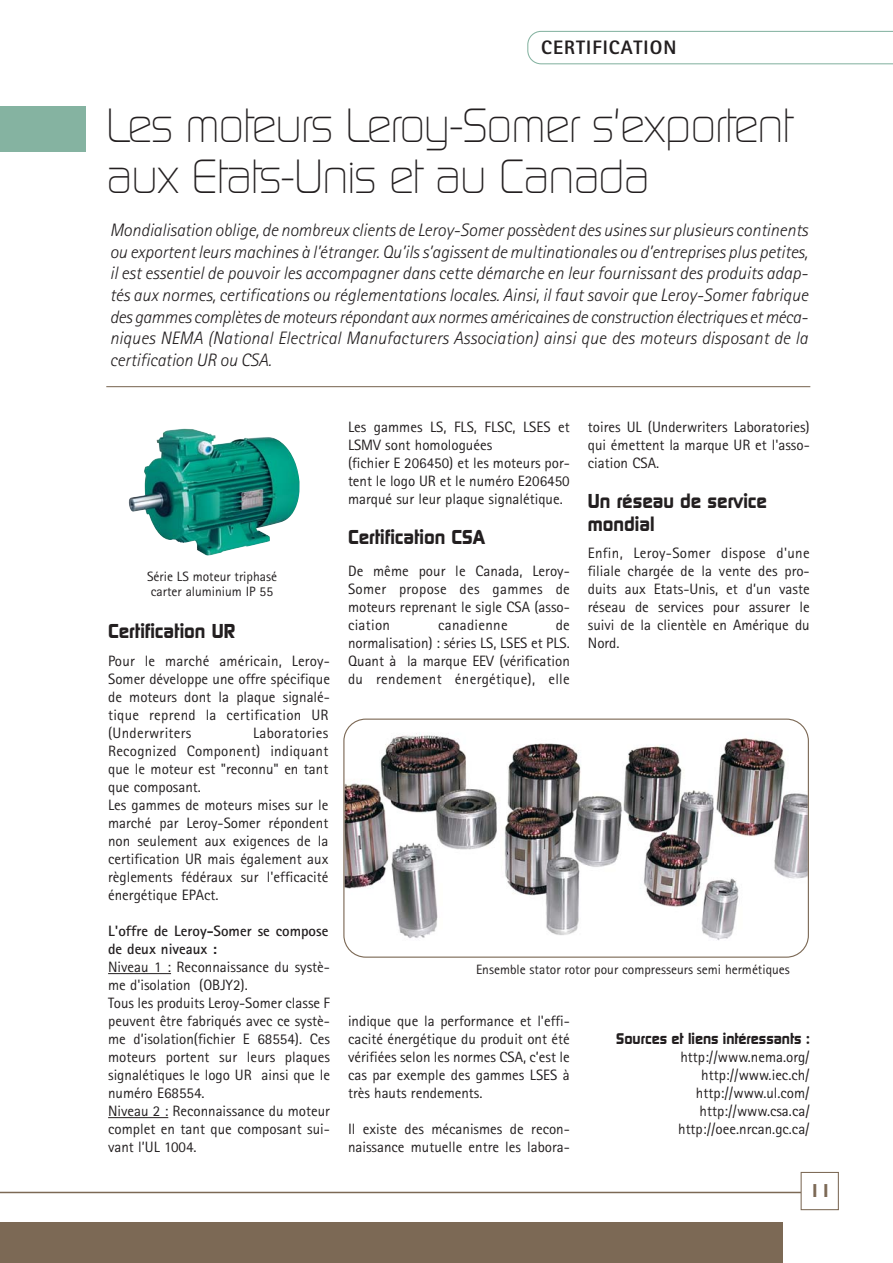
<style>
.page{position:relative;width:893px;height:1263px;background:#fff}
.page>*{position:absolute;margin:0;border:0;box-sizing:border-box;transform-origin:0 0}
.t1{font:300 46.5px/51px "Digital";letter-spacing:-.02em;color:#231f20;scale:.95 1}
.t2{font:700 19.5px/23.4px "Digital";color:#231f20}
.t3{font:800 19.5px "Rotis Sans Serif";letter-spacing:.055em;color:#231f20}
.t4{font:italic 300 18px/21.6px "Rotis Sans Serif";letter-spacing:.005em;color:#231f20;text-align:justify}
.t5{font:700 18px "Digital";color:#7c6955}
.t6{font:15px/18px "Rotis Sans Serif";color:#231f20;text-align:justify}
.t7{font:700 15px/18px "Rotis Sans Serif";color:#231f20}
.t8{font:700 15px "Digital";color:#231f20}
.t9{font:15px "Rotis Sans Serif";letter-spacing:.02em;color:#231f20}
.t10{font:13.5px/15px "Rotis Sans Serif";color:#231f20}
</style>
<div class="page">
<hr style="left:108px;top:973px;width:63px;height:1px;background:#231f20">
<hr style="left:108px;top:1117px;width:60px;height:1px;background:#231f20">
<svg style="left:527px;top:31px;width:366px;height:33px"></svg>
<div style="left:0;top:1223px;width:783px;height:40px;background:#7c6955"></div>
<hr style="left:0;top:1192px;width:808px;height:1px;background:#7c6955">
<div style="left:802px;top:1173px;width:36px;height:36px;background:#fff"></div>
<div style="left:801px;top:1172px;width:38px;height:38px;border:1px solid #7c6955"></div>
<div style="left:0;top:106px;width:85px;height:46px;background:#85b3a1"></div>
<hr style="left:106px;top:386px;width:704px;height:1px;background:#7c6955">
<svg style="left:343px;top:718px;width:466px;height:240px"></svg>
<img style="left:128px;top:428px;width:172px;height:128px">
<h2 class="t3" style="left:541px;top:41px;width:137px">CERTIFICATION</h2>
<h1 class="t1" style="left:106px;top:104px;width:724px">Les moteurs Leroy-Somer s'exportent aux Etats-Unis et au Canada</h1>
<p class="t4" style="left:110px;top:221px;width:700px">Mondialisation oblige, de nombreux clients de Leroy-Somer possèdent des usines sur plusieurs continents ou exportent leurs machines à l’étranger. Qu’ils s’agissent de multinationales ou d’entreprises plus petites, il est essentiel de pouvoir les accompagner dans cette démarche en leur fournissant des produits adap&shy;tés aux normes, certifications ou réglementations locales. Ainsi, il faut savoir que Leroy-Somer fabrique des gammes complètes de moteurs répondant aux normes américaines de construction électriques et méca&shy;niques NEMA (National Electrical Manufacturers Association) ainsi que des moteurs disposant de la certification UR ou CSA.</p>
<p class="t10" style="left:147px;top:570px;width:131px">Série LS moteur triphasé carter aluminium IP 55</p>
<h2 class="t2" style="left:108px;top:621px;width:129px">Certification UR</h2>
<p class="t6" style="left:108px;top:653px;width:223px">Pour le marché américain, Leroy-Somer développe une offre spécifique de moteurs dont la plaque signalé&shy;tique reprend la certification UR (Underwriters</p>
<p class="t6" style="left:108px;top:725px;width:222px;text-align:left;text-indent:145px">Laboratories<br>Recognized Component) indiquant que le moteur est "reconnu" en tant que composant.<br>Les gammes de moteurs mises sur le marché par Leroy-Somer répondent non seulement aux exigences de la certification UR mais également aux règlements fédéraux sur l'efficacité énergétique EPAct.</p>
<p class="t7" style="left:108px;top:923px;width:222px">L'offre de Leroy-Somer se compose de deux niveaux :</p>
<p class="t6" style="left:108px;top:959px;width:223px;text-align:left">Niveau 1 : Reconnaissance du systè&shy;me d'isolation (OBJY2).<br>Tous les produits Leroy-Somer classe F peuvent être fabriqués avec ce systè&shy;me d’isolation(fichier E 68554). Ces moteurs portent sur leurs plaques signalétiques le logo UR ainsi que le numéro E68554.<br>Niveau 2 : Reconnaissance du moteur complet en tant que composant sui&shy;vant l’UL 1004.</p>
<p class="t6" style="left:348px;top:419px;width:223px;text-align:left">Les gammes LS, FLS, FLSC, LSES et<br>LSMV sont homologuées<br>(fichier E 206450) et les moteurs por&shy;tent le logo UR et le numéro E206450 marqué sur leur plaque signalétique.</p>
<h2 class="t2" style="left:348px;top:527px;width:139px">Certification CSA</h2>
<p class="t6" style="left:348px;top:563px;width:223px">De même pour le Canada, Leroy-Somer propose des gammes de moteurs reprenant le sigle CSA (asso&shy;ciation</p>
<p class="t6" style="left:348px;top:617px;width:223px;text-indent:208px">de normalisation) : séries LS, LSES et PLS.<br>Quant à la marque EEV (vérification du rendement énergétique), elle</p>
<p class="t9" style="left:438px;top:620px;width:71px">canadienne</p>
<p class="t6" style="left:588px;top:419px;width:223px">toires UL (Underwriters Laboratories) qui émettent la marque UR et l'asso&shy;ciation CSA.</p>
<h2 class="t2" style="left:588px;top:491px;width:181px">Un réseau de service mondial</h2>
<p class="t6" style="left:588px;top:545px;width:223px">Enfin, Leroy-Somer dispose d'une filiale chargée de la vente des pro&shy;duits aux Etats-Unis, et d’un vaste réseau de services pour assurer le suivi de la clientèle en Amérique du Nord.</p>
<p class="t10" style="left:476px;top:963px;width:315px">Ensemble stator rotor pour compresseurs semi hermétiques</p>
<p class="t6" style="left:348px;top:1013px;width:223px">indique que la performance et l'effi&shy;cacité énergétique du produit ont été vérifiées selon les normes CSA, c’est le cas par exemple des gammes LSES à très hauts rendements.</p>
<p class="t6" style="left:348px;top:1121px;width:223px">Il existe des mécanismes de recon&shy;naissance mutuelle entre les labora-</p>
<p class="t8" style="left:616px;top:1033px;width:195px">Sources et liens intéressants :</p>
<p class="t6" style="left:678px;top:1049px;width:133px;text-align:right">http://www.nema.org/ http://www.iec.ch/ http://www.ul.com/ http://www.csa.ca/ http://oee.nrcan.gc.ca/</p>
<p class="t5" style="left:809px;top:1184px;width:23px">11</p>
</div>
